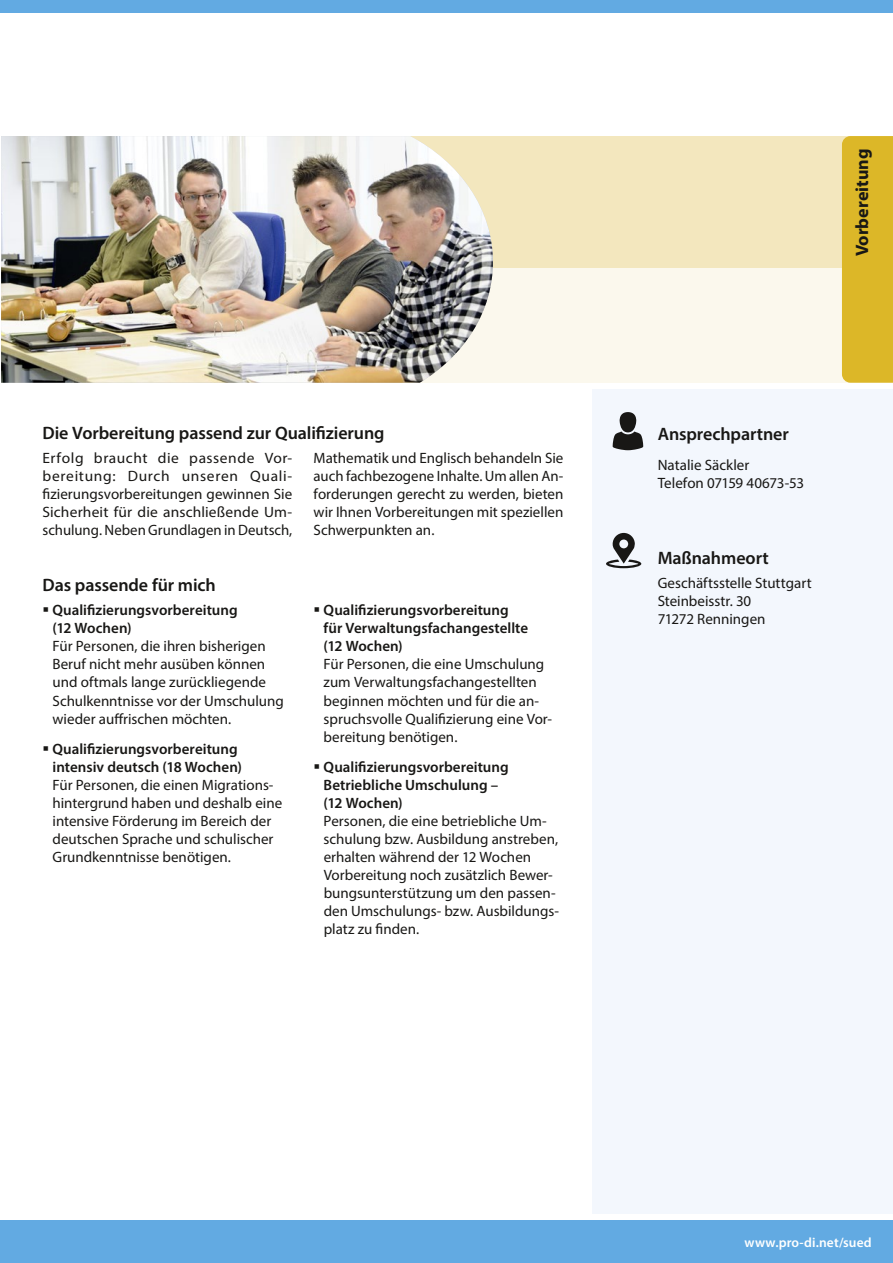
<style>
.page{position:relative;width:893px;height:1263px;background:#fff}
.page>*{position:absolute;margin:0;border:0;box-sizing:border-box;transform-origin:0 0}
.t1{font:600 18px "Myriad Pro";letter-spacing:-.005em;color:#181715}
.t2{font:700 18px "Myriad Pro";color:#181715}
.t3{font:15px/18px "Myriad Pro";color:#181715}
.t4{font:600 15px/18px "Myriad Pro";color:#181715}
.t5{font:600 13.5px "Myriad Pro";letter-spacing:.01em;color:#fff}
</style>
<div class="page">
<div style="left:592px;top:389px;width:301px;height:825px;background:#f3f7fd"></div>
<div style="left:1px;top:136px;width:892px;height:247px;background:#fbf8ed"></div>
<div style="left:1px;top:136px;width:892px;height:132px;background:#f3e7be"></div>
<img style="left:1px;top:136px;width:492px;height:247px">
<svg style="left:613px;top:412px;width:30px;height:38px"></svg>
<svg style="left:606px;top:533px;width:35px;height:35px"></svg>
<div style="left:0;top:0;width:893px;height:13px;background:#62aae2"></div>
<div style="left:0;top:1220px;width:893px;height:43px;background:#62aae2"></div>
<div style="left:842px;top:136px;width:51px;height:247px;background:#dcb728"></div>
<p class="t1" style="left:43px;top:421px;width:344px">Die Vorbereitung passend zur Qualifizierung</p>
<p class="t3" style="left:43px;top:449px;width:251px;text-align:justify">Erfolg braucht die passende Vor&shy;bereitung: Durch unseren Quali&shy;fizierungsvorbereitungen gewinnen Sie Sicherheit für die anschließende Um&shy;schulung. Neben Grundlagen in Deutsch,</p>
<p class="t3" style="left:314px;top:449px;width:251px;text-align:justify">Mathematik und Englisch behandeln Sie auch fachbezogene Inhalte. Um allen An&shy;forderungen gerecht zu werden, bieten wir Ihnen Vorbereitungen mit speziellen Schwerpunkten an.</p>
<p class="t1" style="left:43px;top:574px;width:175px">Das passende für mich</p>
<p class="t4" style="left:53px;top:601px;width:187px">Qualifizierungsvorbereitung (12 Wochen)</p>
<p class="t3" style="left:53px;top:637px;width:233px">Für Personen, die ihren bisherigen Beruf nicht mehr ausüben können und oftmals lange zurückliegende Schulkenntnisse vor der Umschulung wieder auffrischen möchten.</p>
<p class="t4" style="left:53px;top:740px;width:191px">Qualifizierungsvorbereitung intensiv deutsch (18 Wochen)</p>
<p class="t3" style="left:53px;top:776px;width:231px">Für Personen, die einen Migrations&shy;hintergrund haben und deshalb eine intensive Förderung im Bereich der deutschen Sprache und schulischer Grundkenntnisse benötigen.</p>
<p class="t4" style="left:324px;top:601px;width:206px">Qualifizierungsvorbereitung für Verwaltungsfachangestellte (12 Wochen)</p>
<p class="t3" style="left:324px;top:655px;width:230px">Für Personen, die eine Umschulung zum Verwaltungsfachangestellten beginnen möchten und für die an&shy;spruchsvolle Qualifizierung eine Vor&shy;bereitung benötigen.</p>
<p class="t4" style="left:324px;top:758px;width:187px">Qualifizierungsvorbereitung<br>Betriebliche Umschulung – (12 Wochen)</p>
<p class="t3" style="left:324px;top:812px;width:237px">Personen, die eine betriebliche Um&shy;schulung bzw. Ausbildung anstreben, erhalten während der 12 Wochen Vorbereitung noch zusätzlich Bewer&shy;bungsunterstützung um den passen&shy;den Umschulungs- bzw. Ausbildungs&shy;platz zu finden.</p>
<p class="t2" style="left:850px;top:256px;width:109px;rotate:-90deg">Vorbereitung</p>
<p class="t1" style="left:658px;top:423px;width:133px">Ansprechpartner</p>
<p class="t3" style="left:658px;top:456px;width:148px">Natalie Säckler<br>Telefon 07159 40673-53</p>
<p class="t1" style="left:658px;top:547px;width:113px">Maßnahmeort</p>
<p class="t3" style="left:658px;top:574px;width:155px">Geschäftsstelle Stuttgart<br>Steinbeisstr. 30<br>71272 Renningen</p>
<p class="t5" style="left:744px;top:1234px;width:129px">www.pro-di.net/sued</p>
</div>
